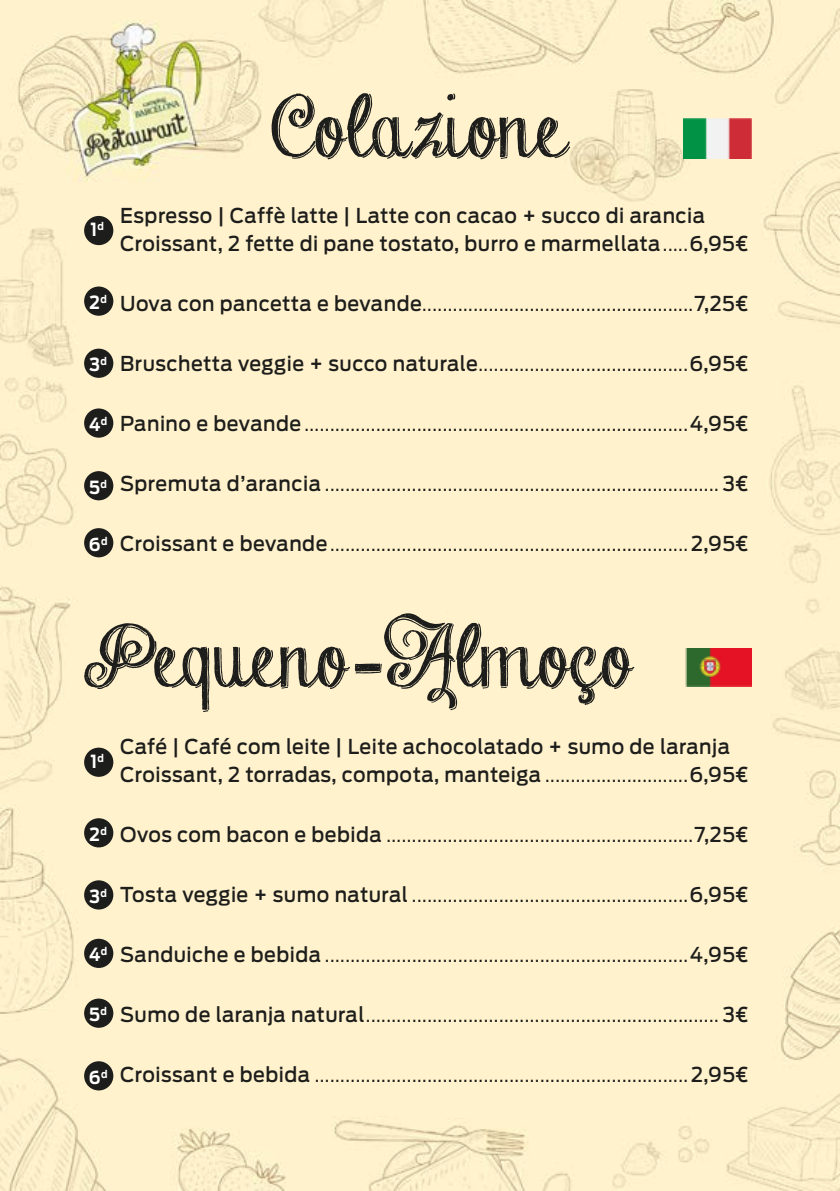
<style>
.page{position:relative;width:840px;height:1191px;background:#fff}
.page>*{position:absolute;margin:0;border:0;box-sizing:border-box;transform-origin:0 0}
.t1{font:80px "Chalk hand lettering shaded";letter-spacing:.025em;color:#1d1d1b}
.t2{font:300 20.4px "Antenna";color:#1d1d1b;scale:.95 1}
.t3{font:500 20.4px/28px "Antenna";letter-spacing:.025em;color:#1d1d1b;scale:.95 1}
.t4{font:700 18px "Antenna";color:#fff;scale:.9 1}
.s1{font-weight:300}
.s2{font-weight:500}
</style>
<div class="page">
<div style="left:0;top:0;width:839px;height:1191px;background:#fff2cd"></div>
<div style="left:84px;top:216px;width:29px;height:29px;background:#1d1d1b;border-radius:50%"></div>
<div style="left:84px;top:747px;width:29px;height:30px;background:#1d1d1b;border-radius:50%"></div>
<div style="left:84px;top:286px;width:29px;height:30px;background:#1d1d1b;border-radius:50%"></div>
<div style="left:84px;top:818px;width:29px;height:29px;background:#1d1d1b;border-radius:50%"></div>
<div style="left:84px;top:349px;width:29px;height:29px;background:#1d1d1b;border-radius:50%"></div>
<div style="left:84px;top:880px;width:29px;height:29px;background:#1d1d1b;border-radius:50%"></div>
<div style="left:84px;top:408px;width:29px;height:30px;background:#1d1d1b;border-radius:50%"></div>
<div style="left:84px;top:938px;width:29px;height:30px;background:#1d1d1b;border-radius:50%"></div>
<div style="left:84px;top:471px;width:29px;height:29px;background:#1d1d1b;border-radius:50%"></div>
<div style="left:84px;top:998px;width:29px;height:29px;background:#1d1d1b;border-radius:50%"></div>
<div style="left:84px;top:528px;width:29px;height:29px;background:#1d1d1b;border-radius:50%"></div>
<div style="left:84px;top:1061px;width:29px;height:29px;background:#1d1d1b;border-radius:50%"></div>
<img style="left:683px;top:119px;width:67px;height:39px">
<img style="left:683px;top:648px;width:67px;height:38px">
<h1 class="t1" style="left:271px;top:68px;width:293px">Colazione</h1>
<p class="t4" style="left:90px;top:219px;width:17px">1<sup>d</sup></p>
<p class="t3" style="left:120px;top:202px;width:663px">Espresso | Caffè latte | Latte con cacao + succo di arancia<br>Croissant, 2 fette di pane tostato, burro e marmellata<span class="s1">.....</span>6,95€</p>
<p class="t4" style="left:89px;top:292px;width:21px">2<sup>d</sup></p>
<p class="t2" style="left:120px;top:292px;width:663px"><span class="s2">Uova con pancetta e bevande</span>.....................................................<span class="s2">7,25€</span></p>
<p class="t4" style="left:89px;top:354px;width:21px">3<sup>d</sup></p>
<p class="t2" style="left:120px;top:352px;width:663px"><span class="s2">Bruschetta veggie + succo naturale</span>.........................................<span class="s2">6,95€</span></p>
<p class="t4" style="left:89px;top:413px;width:22px">4<sup>d</sup></p>
<p class="t2" style="left:120px;top:412px;width:663px"><span class="s2">Panino e bevande</span> ...........................................................................<span class="s2">4,95€</span></p>
<p class="t4" style="left:89px;top:476px;width:21px">5<sup>d</sup></p>
<p class="t2" style="left:120px;top:472px;width:663px"><span class="s2">Spremuta d’arancia</span> ............................................................................. <span class="s2">3€</span></p>
<p class="t4" style="left:89px;top:533px;width:22px">6<sup>d</sup></p>
<p class="t2" style="left:120px;top:532px;width:663px"><span class="s2">Croissant e bevande</span>......................................................................<span class="s2">2,95€</span></p>
<h1 class="t1" style="left:84px;top:597px;width:549px">Pequeno-Almoço</h1>
<p class="t4" style="left:90px;top:750px;width:17px">1<sup>d</sup></p>
<p class="t3" style="left:120px;top:733px;width:663px">Café | Café com leite | Leite achocolatado + sumo de laranja<br>Croissant, 2 torradas, compota, manteiga <span class="s1">............................</span>6,95€</p>
<p class="t4" style="left:89px;top:823px;width:21px">2<sup>d</sup></p>
<p class="t2" style="left:120px;top:822px;width:663px"><span class="s2">Ovos com bacon e bebida</span> ............................................................<span class="s2">7,25€</span></p>
<p class="t4" style="left:89px;top:885px;width:21px">3<sup>d</sup></p>
<p class="t2" style="left:120px;top:882px;width:663px"><span class="s2">Tosta veggie + sumo natural</span> ......................................................<span class="s2">6,95€</span></p>
<p class="t4" style="left:89px;top:944px;width:22px">4<sup>d</sup></p>
<p class="t2" style="left:120px;top:942px;width:663px"><span class="s2">Sanduiche e bebida</span> .......................................................................<span class="s2">4,95€</span></p>
<p class="t4" style="left:89px;top:1003px;width:21px">5<sup>d</sup></p>
<p class="t2" style="left:120px;top:1002px;width:663px"><span class="s2">Sumo de laranja natural</span>..................................................................... <span class="s2">3€</span></p>
<p class="t4" style="left:89px;top:1066px;width:22px">6<sup>d</sup></p>
<p class="t2" style="left:120px;top:1062px;width:663px"><span class="s2">Croissant e bebida</span> .........................................................................<span class="s2">2,95€</span></p>
</div>
